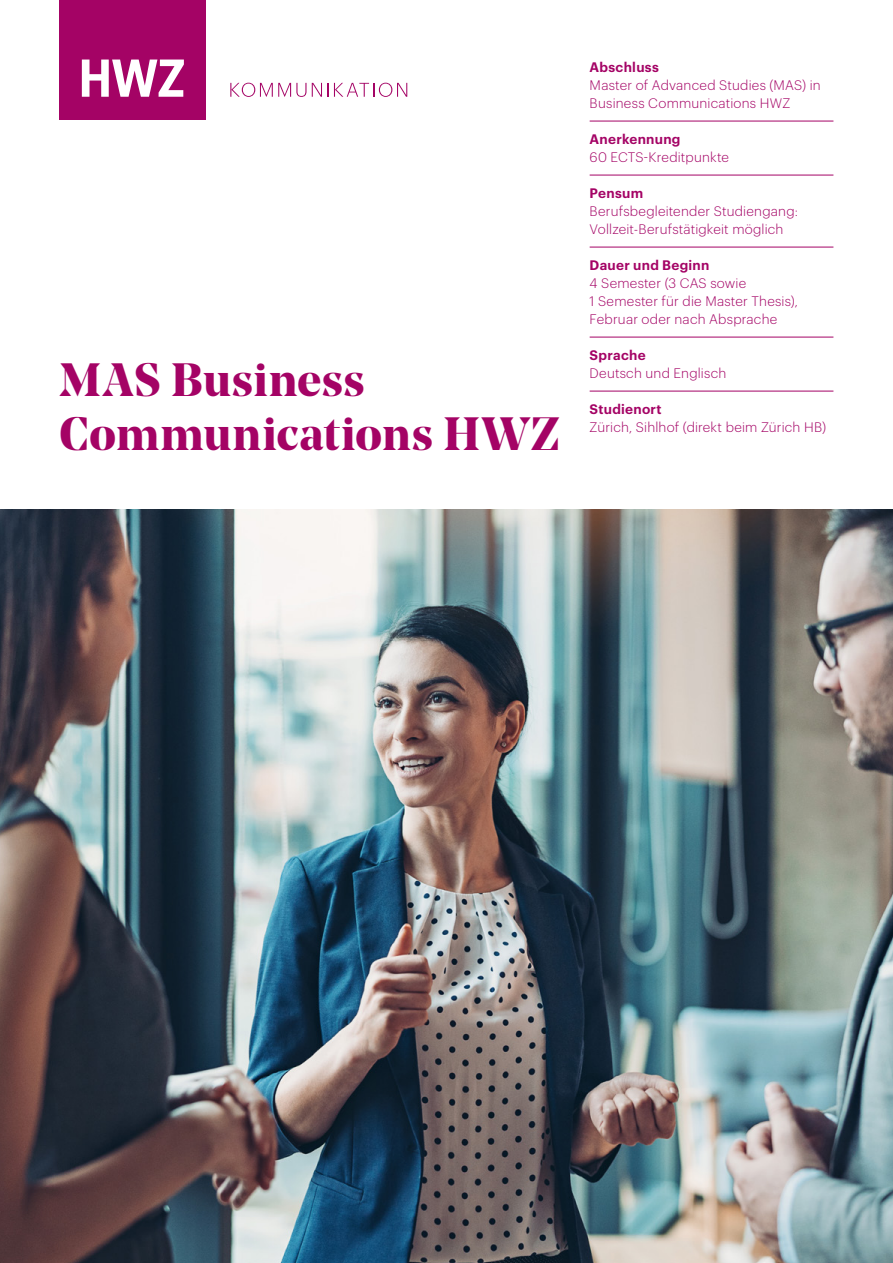
<style>
.page{position:relative;width:893px;height:1263px;background:#fff}
.page>*{position:absolute;margin:0;border:0;box-sizing:border-box;transform-origin:0 0}
.t1{font:700 46.5px/54px "Noe Display";letter-spacing:.015em;color:#a40365}
.t2{font:300 13.5px/18px "Graphik";letter-spacing:.015em;color:#a40365}
.t3{font:600 13.5px "Graphik";letter-spacing:.02em;color:#a40365}
</style>
<div class="page">
<div style="left:60px;top:0;width:146px;height:119px;background:#a40365"></div>
<svg style="left:230px;top:83px;width:76px;height:14px"></svg>
<svg style="left:312px;top:83px;width:95px;height:14px"></svg>
<svg style="left:82px;top:60px;width:102px;height:37px"></svg>
<hr style="left:590px;top:121px;width:243px;height:1px;background:#a40365">
<hr style="left:590px;top:175px;width:243px;height:1px;background:#a40365">
<hr style="left:590px;top:247px;width:243px;height:1px;background:#a40365">
<hr style="left:590px;top:337px;width:243px;height:1px;background:#a40365">
<hr style="left:590px;top:391px;width:243px;height:1px;background:#a40365">
<img style="left:0;top:509px;width:893px;height:754px">
<h1 class="t1" style="left:60px;top:351px;width:502px">MAS Business<br>Communications HWZ</h1>
<p class="t3" style="left:590px;top:56px;width:71px">Abschluss</p>
<p class="t2" style="left:590px;top:75px;width:233px">Master of Advanced Studies (MAS) in<br>Business Communications HWZ</p>
<p class="t3" style="left:590px;top:128px;width:92px">Anerkennung</p>
<p class="t2" style="left:590px;top:147px;width:141px">60 ECTS-Kreditpunkte</p>
<p class="t3" style="left:590px;top:182px;width:55px">Pensum</p>
<p class="t2" style="left:590px;top:201px;width:210px">Berufsbegleitender Studiengang:<br>Vollzeit-Berufstätigkeit möglich</p>
<p class="t3" style="left:590px;top:254px;width:121px">Dauer und Beginn</p>
<p class="t2" style="left:590px;top:273px;width:210px">4 Semester (3 CAS sowie<br>1 Semester für die Master Thesis),<br>Februar oder nach Absprache</p>
<p class="t3" style="left:590px;top:344px;width:58px">Sprache</p>
<p class="t2" style="left:590px;top:363px;width:138px">Deutsch und Englisch</p>
<p class="t3" style="left:590px;top:398px;width:73px">Studienort</p>
<p class="t2" style="left:590px;top:417px;width:238px">Zürich, Sihlhof (direkt beim Zürich HB)</p>
</div>
